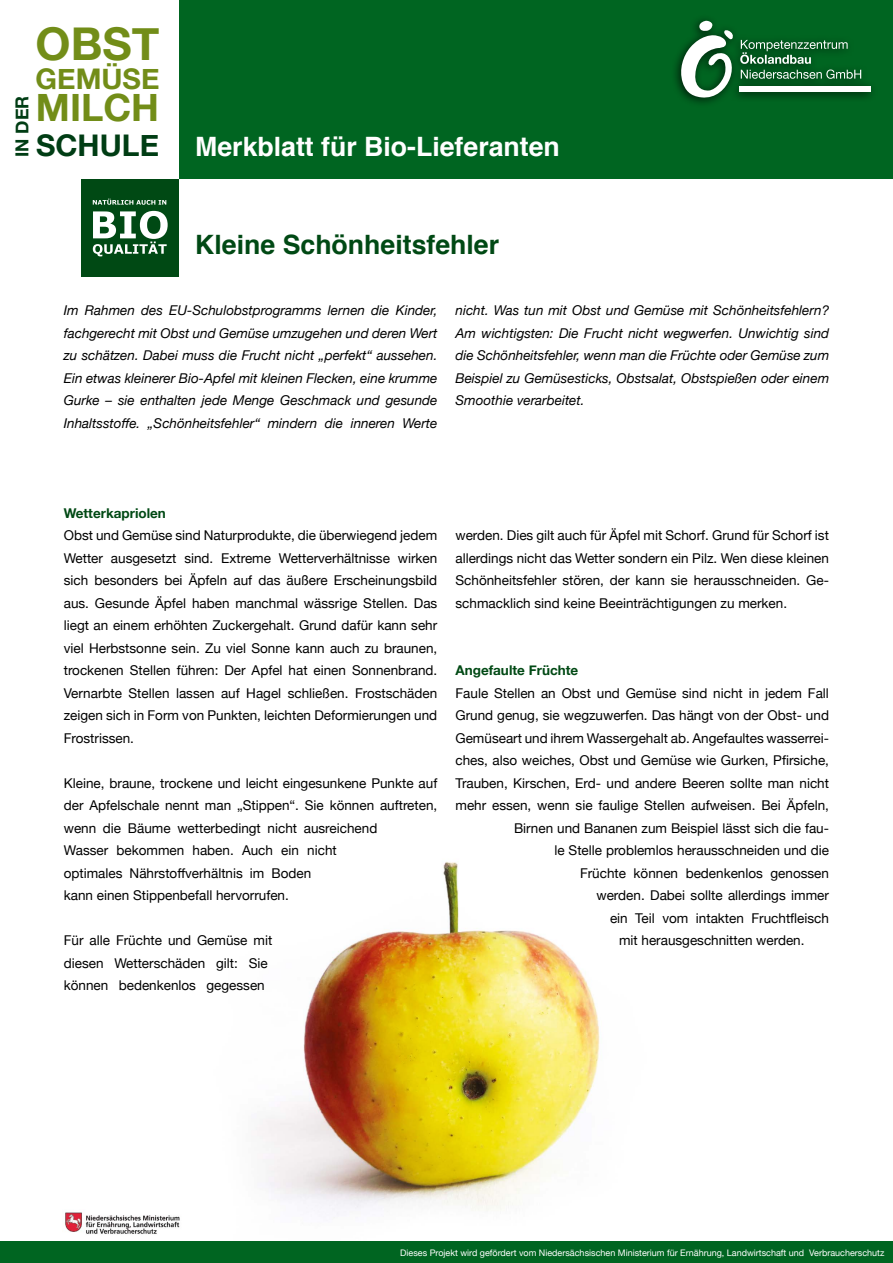
<style>
.page{position:relative;width:893px;height:1263px;background:#fff}
.page>*{position:absolute;margin:0;border:0;box-sizing:border-box;transform-origin:0 0}
.t1{font:700 45.15px "Helvetica Neue";color:#728d18}
.t2{font:700 37.65px "Helvetica Neue";color:#728d18}
.t3{font:700 29.85px "Helvetica Neue";color:#003d14}
.t4{font:700 28.5px "Helvetica Neue";color:#728d18}
.t5{font:700 26.7px "Helvetica";color:#fff}
.t6{font:700 26.7px "Helvetica";color:#004914}
.t7{font:700 18px "Helvetica Neue";color:#003d14}
.t8{font:13.5px/22.5px "Helvetica Neue";color:#000;text-align:justify}
.t9{font:italic 13.5px/22.5px "Helvetica Neue";color:#000;text-align:justify}
.t10{font:700 13.5px "Helvetica Neue";color:#004914}
.t11{font:9px "Helvetica Neue";color:#fff}
</style>
<div class="page">
<img style="left:159px;top:861px;width:501px;height:381px">
<div style="left:0;top:1242px;width:893px;height:21px;background:#006521"></div>
<div style="left:56px;top:1208px;width:132px;height:31px;background:#fff"></div>
<img style="left:65px;top:1212px;width:115px;height:22px">
<div style="left:0;top:0;width:893px;height:179px;background:#006521"></div>
<div style="left:671px;top:13px;width:207px;height:95px;background:#000;opacity:.75"></div>
<div style="left:740px;top:87px;width:131px;height:5px;background:#fff"></div>
<svg style="left:679px;top:21px;width:55px;height:78px"></svg>
<svg style="left:741px;top:70px;width:120px;height:9px"></svg>
<svg style="left:740px;top:40px;width:108px;height:24px"></svg>
<div style="left:0;top:0;width:179px;height:179px;background:#fff"></div>
<div style="left:81px;top:179px;width:97px;height:97px;background:#004914"></div>
<svg style="left:93px;top:199px;width:73px;height:6px"></svg>
<svg style="left:93px;top:211px;width:75px;height:45px"></svg>
<h3 class="t7" style="left:8px;top:157px;width:63px;rotate:-90deg">IN DER</h3>
<h1 class="t1" style="left:36px;top:8px;width:125px">OBST</h1>
<h3 class="t4" style="left:36px;top:57px;width:125px">GEMÜSE</h3>
<h2 class="t2" style="left:36px;top:78px;width:125px">MILCH</h2>
<h3 class="t3" style="left:36px;top:122px;width:125px">SCHULE</h3>
<h3 class="t5" style="left:195px;top:125px;width:366px">Merkblatt für Bio-Lieferanten</h3>
<h3 class="t6" style="left:195px;top:223px;width:305px">Kleine Schönheitsfehler</h3>
<p class="t9" style="left:64px;top:300px;width:375px">Im Rahmen des EU-Schulobstprogramms lernen die Kinder, fachgerecht mit Obst und Gemüse umzugehen und deren Wert zu schätzen. Dabei muss die Frucht nicht „perfekt“ aussehen.<br>Ein etwas kleinerer Bio-Apfel mit kleinen Flecken, eine krumme Gurke – sie enthalten jede Menge Geschmack und gesunde Inhaltsstoffe. „Schönheitsfehler“ mindern die inneren Werte</p>
<p class="t9" style="left:455px;top:300px;width:375px">nicht. Was tun mit Obst und Gemüse mit Schönheitsfehlern?<br>Am wichtigsten: Die Frucht nicht wegwerfen. Unwichtig sind die Schönheitsfehler, wenn man die Früchte oder Gemüse zum Beispiel zu Gemüsesticks, Obstsalat, Obstspießen oder einem Smoothie verarbeitet.</p>
<p class="t10" style="left:64px;top:502px;width:104px">Wetterkapriolen</p>
<p class="t8" style="left:64px;top:525px;width:375px">Obst und Gemüse sind Naturprodukte, die überwiegend jedem Wetter ausgesetzt sind. Extreme Wetterverhältnisse wirken sich besonders bei Äpfeln auf das äußere Erscheinungsbild aus. Gesunde Äpfel haben manchmal wässrige Stellen. Das liegt an einem erhöhten Zuckergehalt. Grund dafür kann sehr viel Herbstsonne sein. Zu viel Sonne kann auch zu braunen, trockenen Stellen führen: Der Apfel hat einen Sonnenbrand.<br>Vernarbte Stellen lassen auf Hagel schließen. Frostschäden zeigen sich in Form von Punkten, leichten Deformierungen und Frostrissen.</p>
<p class="t8" style="left:64px;top:772px;width:375px;text-align:left">Kleine, braune, trockene und leicht eingesunkene Punkte auf der Apfelschale nennt man „Stippen“. Sie können auftreten, wenn die Bäume wetterbedingt nicht ausreichend<br>Wasser bekommen haben. Auch ein nicht<br>optimales Nährstoffverhältnis im Boden<br>kann einen Stippenbefall hervorrufen.</p>
<p class="t8" style="left:64px;top:930px;width:210px;text-align:left">Für alle Früchte und Gemüse mit diesen Wetterschäden gilt: Sie können bedenkenlos gegessen</p>
<p class="t8" style="left:455px;top:525px;width:375px">werden. Dies gilt auch für Äpfel mit Schorf. Grund für Schorf ist allerdings nicht das Wetter sondern ein Pilz. Wen diese kleinen Schönheitsfehler stören, der kann sie herausschneiden. Ge&shy;schmacklich sind keine Beeinträchtigungen zu merken.</p>
<p class="t10" style="left:455px;top:660px;width:124px">Angefaulte Früchte</p>
<p class="t8" style="left:455px;top:682px;width:375px">Faule Stellen an Obst und Gemüse sind nicht in jedem Fall</p>
<p class="t8" style="left:455px;top:705px;width:375px">Grund genug, sie wegzuwerfen. Das hängt von der Obst- und</p>
<p class="t8" style="left:455px;top:727px;width:375px">Gemüseart und ihrem Wassergehalt ab. Angefaultes wasserrei-</p>
<p class="t8" style="left:455px;top:750px;width:375px">ches, also weiches, Obst und Gemüse wie Gurken, Pfirsiche,</p>
<p class="t8" style="left:455px;top:772px;width:375px">Trauben, Kirschen, Erd- und andere Beeren sollte man nicht</p>
<p class="t8" style="left:455px;top:795px;width:375px">mehr essen, wenn sie faulige Stellen aufweisen. Bei Äpfeln,</p>
<p class="t8" style="left:514px;top:817px;width:317px">Birnen und Bananen zum Beispiel lässt sich die fau-</p>
<p class="t8" style="left:554px;top:840px;width:276px">le Stelle problemlos herausschneiden und die</p>
<p class="t8" style="left:580px;top:862px;width:250px">Früchte können bedenkenlos genossen</p>
<p class="t8" style="left:596px;top:885px;width:234px">werden. Dabei sollte allerdings immer</p>
<p class="t8" style="left:610px;top:907px;width:221px">ein Teil vom intakten Fruchtfleisch</p>
<p class="t8" style="left:619px;top:930px;width:187px">mit herausgeschnitten werden.</p>
<p class="t11" style="left:400px;top:1246px;width:486px">Dieses Projekt wird gefördert vom Niedersächsischen Ministerium für Ernährung, Landwirtschaft und Verbraucherschutz</p>
</div>
